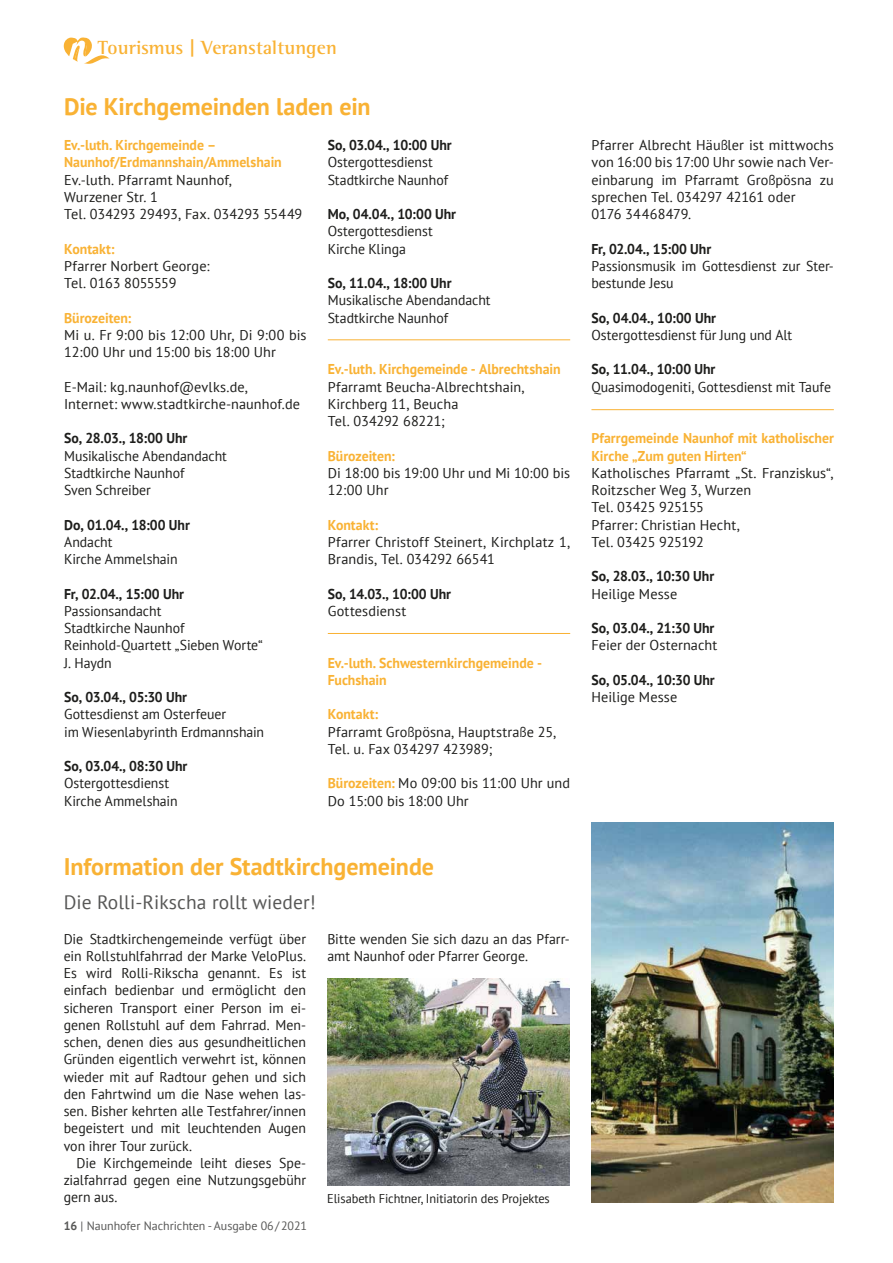
<style>
.page{position:relative;width:893px;height:1263px;background:#fff}
.page>*{position:absolute;margin:0;border:0;box-sizing:border-box;transform-origin:0 0}
.t1{font:700 24px "PT Sans";letter-spacing:-.005em;color:#f9b234}
.t2{font:19.5px "PT Sans";letter-spacing:.005em;color:#575756}
.t3{font:700 19.5px "Rotis Semi Serif";letter-spacing:.005em;color:#f9b234}
.t4{font:14.25px/17.2px "PT Sans";color:#1d1d1b}
.t5{font:700 14.25px "PT Sans";color:#1d1d1b}
.t6{font:700 14.25px/17.2px "PT Sans";color:#f9b234}
.t7{font:12.75px "PT Sans";letter-spacing:-.005em;color:#1d1d1b}
.t8{font:12px "PT Sans";color:#575756}
.s1{font-family:"Rotis Sans Serif"}
.s2{font-weight:700;color:#f9b234}
.s3{font-family:"Geometric 231 BT Roman C"}
.s4{font-weight:700}
</style>
<div class="page">
<svg style="left:64px;top:37px;width:46px;height:27px"></svg>
<img style="left:591px;top:823px;width:243px;height:379px">
<hr style="left:328px;top:339px;width:242px;height:1px;background:#f9b234">
<hr style="left:591px;top:409px;width:243px;height:1px;background:#f9b234">
<hr style="left:328px;top:633px;width:242px;height:1px;background:#f9b234">
<img style="left:327px;top:978px;width:243px;height:207px">
<h2 class="t3" style="left:98px;top:36px;width:241px">Tourismus <span class="s1">|</span> Veranstaltungen</h2>
<h1 class="t1" style="left:64px;top:91px;width:308px">Die Kirchgemeinden laden ein</h1>
<p class="t5" style="left:328px;top:136px;width:125px">So, 03.04., 10:00 Uhr</p>
<p class="t4" style="left:328px;top:153px;width:122px">Ostergottesdienst<br>Stadtkirche Naunhof</p>
<p class="t5" style="left:328px;top:205px;width:130px">Mo, 04.04., 10:00 Uhr</p>
<p class="t4" style="left:328px;top:222px;width:107px">Ostergottesdienst<br>Kirche Klinga</p>
<p class="t5" style="left:328px;top:274px;width:125px">So, 11.04., 18:00 Uhr</p>
<p class="t4" style="left:328px;top:291px;width:164px">Musikalische Abendandacht<br>Stadtkirche Naunhof</p>
<p class="t6" style="left:64px;top:136px;width:219px">Ev.-luth. Kirchgemeinde –<br>Naunhof/Erdmannshain/Ammelshain</p>
<p class="t4" style="left:64px;top:171px;width:240px">Ev.-luth. Pfarramt Naunhof,<br>Wurzener Str. 1<br>Tel. 034293 29493, Fax. 034293 55449</p>
<p class="t6" style="left:64px;top:240px;width:52px">Kontakt:</p>
<p class="t4" style="left:64px;top:257px;width:147px">Pfarrer Norbert George:<br>Tel. 0163 8055559</p>
<p class="t6" style="left:64px;top:309px;width:69px">Bürozeiten:</p>
<p class="t4" style="left:64px;top:326px;width:244px">Mi u. Fr 9:00 bis 12:00 Uhr, Di 9:00 bis<br>12:00 Uhr und 15:00 bis 18:00 Uhr</p>
<p class="t4" style="left:64px;top:378px;width:237px">E-Mail: kg.naunhof@evlks.de,<br>Internet: www.stadtkirche-naunhof.de</p>
<p class="t5" style="left:64px;top:429px;width:125px">So, 28.03., 18:00 Uhr</p>
<p class="t4" style="left:64px;top:447px;width:164px">Musikalische Abendandacht<br>Stadtkirche Naunhof<br>Sven Schreiber</p>
<p class="t5" style="left:64px;top:515px;width:127px">Do, 01.04., 18:00 Uhr</p>
<p class="t4" style="left:64px;top:533px;width:115px">Andacht<br>Kirche Ammelshain</p>
<p class="t5" style="left:64px;top:584px;width:121px">Fr, 02.04., 15:00 Uhr</p>
<p class="t4" style="left:64px;top:602px;width:200px">Passionsandacht<br>Stadtkirche Naunhof<br>Reinhold-Quartett „Sieben Worte“<br>J. Haydn</p>
<p class="t5" style="left:64px;top:688px;width:124px">So, 03.04., 05:30 Uhr</p>
<p class="t4" style="left:64px;top:705px;width:202px">Gottesdienst am Osterfeuer<br>im Wiesenlabyrinth Erdmannshain</p>
<p class="t5" style="left:64px;top:757px;width:125px">So, 03.04., 08:30 Uhr</p>
<p class="t4" style="left:64px;top:774px;width:115px">Ostergottesdienst<br>Kirche Ammelshain</p>
<p class="t6" style="left:328px;top:360px;width:234px">Ev.-luth. Kirchgemeinde - Albrechtshain</p>
<p class="t4" style="left:328px;top:378px;width:198px">Pfarramt Beucha-Albrechtshain,<br>Kirchberg 11, Beucha<br>Tel. 034292 68221;</p>
<p class="t6" style="left:328px;top:447px;width:69px">Bürozeiten:</p>
<p class="t4" style="left:328px;top:464px;width:244px">Di 18:00 bis 19:00 Uhr und Mi 10:00 bis<br>12:00 Uhr</p>
<p class="t6" style="left:328px;top:516px;width:52px">Kontakt:</p>
<p class="t4" style="left:328px;top:533px;width:244px">Pfarrer Christoff Steinert, Kirchplatz 1,<br>Brandis, Tel. 034292 66541</p>
<p class="t5" style="left:328px;top:584px;width:125px">So, 14.03., 10:00 Uhr</p>
<p class="t4" style="left:328px;top:602px;width:80px">Gottesdienst</p>
<p class="t6" style="left:328px;top:654px;width:216px">Ev.-luth. Schwesternkirchgemeinde -<br>Fuchshain</p>
<p class="t4" style="left:328px;top:705px;width:230px"><span class="s2">Kontakt:<br></span>Pfarramt Gro<span class="s3">ß</span>pösna, Hauptstra<span class="s3">ß</span>e 25,<br>Tel. u. Fax 034297 423989;</p>
<p class="t4" style="left:328px;top:774px;width:244px"><span class="s2">Bürozeiten:</span> Mo 09:00 bis 11:00 Uhr und<br>Do 15:00 bis 18:00 Uhr</p>
<h1 class="t1" style="left:64px;top:850px;width:372px">Information der Stadtkirchgemeinde</h1>
<h2 class="t2" style="left:64px;top:890px;width:254px">Die Rolli-Rikscha rollt wieder!</h2>
<p class="t4" style="left:64px;top:930px;width:244px;text-align:justify">Die Stadtkirchengemeinde verfügt über ein Rollstuhlfahrrad der Marke VeloPlus.<br>Es wird Rolli-Rikscha genannt. Es ist einfach bedienbar und ermöglicht den sicheren Transport einer Person im ei&shy;genen Rollstuhl auf dem Fahrrad. Men&shy;schen, denen dies aus gesundheitlichen Gründen eigentlich verwehrt ist, können wieder mit auf Radtour gehen und sich den Fahrtwind um die Nase wehen las&shy;sen. Bisher kehrten alle Testfahrer/innen begeistert und mit leuchtenden Augen von ihrer Tour zurück.</p>
<p class="t4" style="left:64px;top:1154px;width:244px;text-align:justify;text-indent:13px">Die Kirchgemeinde leiht dieses Spe&shy;zialfahrrad gegen eine Nutzungsgebühr gern aus.</p>
<p class="t4" style="left:327px;top:930px;width:244px">Bitte wenden Sie sich dazu an das Pfarr&shy;amt Naunhof oder Pfarrer George.</p>
<p class="t7" style="left:327px;top:1190px;width:224px">Elisabeth Fichtner, Initiatorin des Projektes</p>
<p class="t8" style="left:64px;top:1218px;width:245px"><span class="s4">16</span> | Naunhofer Nachrichten - Ausgabe 06/2021</p>
<p class="t4" style="left:591px;top:136px;width:244px">Pfarrer Albrecht Häu<span class="s3">ß</span>ler ist mittwochs von 16:00 bis 17:00 Uhr sowie nach Ver&shy;einbarung im Pfarramt Gro<span class="s3">ß</span>pösna zu sprechen Tel. 034297 42161 oder<br>0176 34468479.</p>
<p class="t5" style="left:591px;top:239px;width:121px">Fr, 02.04., 15:00 Uhr</p>
<p class="t4" style="left:591px;top:257px;width:244px">Passionsmusik im Gottesdienst zur Ster&shy;bestunde Jesu</p>
<p class="t5" style="left:591px;top:308px;width:126px">So, 04.04., 10:00 Uhr</p>
<p class="t4" style="left:591px;top:326px;width:202px">Ostergottesdienst für Jung und Alt</p>
<p class="t5" style="left:591px;top:360px;width:126px">So, 11.04., 10:00 Uhr</p>
<p class="t4" style="left:591px;top:378px;width:241px">Quasimodogeniti, Gottesdienst mit Taufe</p>
<p class="t6" style="left:591px;top:429px;width:244px">Pfarrgemeinde Naunhof mit katholischer<br>Kirche „Zum guten Hirten“</p>
<p class="t4" style="left:591px;top:464px;width:244px">Katholisches Pfarramt „St. Franziskus“,<br>Roitzscher Weg 3, Wurzen<br>Tel. 03425 925155<br>Pfarrer: Christian Hecht,<br>Tel. 03425 925192</p>
<p class="t5" style="left:591px;top:567px;width:124px">So, 28.03., 10:30 Uhr</p>
<p class="t4" style="left:591px;top:585px;width:87px">Heilige Messe</p>
<p class="t5" style="left:591px;top:619px;width:125px">So, 03.04., 21:30 Uhr</p>
<p class="t4" style="left:591px;top:636px;width:127px">Feier der Osternacht</p>
<p class="t5" style="left:591px;top:670px;width:125px">So, 05.04., 10:30 Uhr</p>
<p class="t4" style="left:591px;top:688px;width:87px">Heilige Messe</p>
</div>
